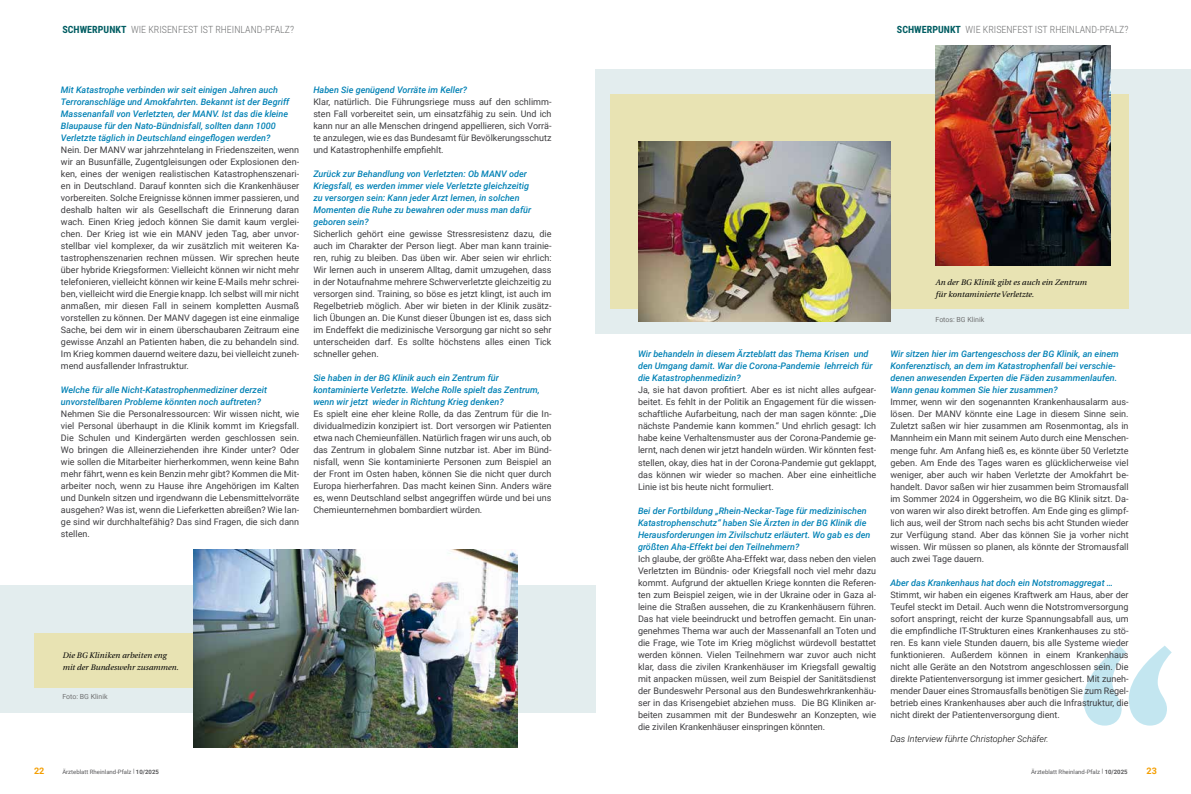
<style>
.page{position:relative;width:1191px;height:794px;background:#fff}
.page>*{position:absolute;margin:0;border:0;box-sizing:border-box;transform-origin:0 0}
.t1{font:300 10px "Roboto Condensed";color:#707172}
.t2{font:9px/12px "Roboto";color:#3e3d40;text-align:justify}
.t3{font:italic 500 9px/12px "Roboto";color:#0081b5}
.t4{font:italic 300 9px "Roboto";color:#000}
.t5{font:700 9px "Roboto";color:#f49e00}
.t6{font:italic 8px/12px "Linguistics Pro";letter-spacing:.005em;color:#000}
.t7{font:7px "Roboto";color:#707172}
.t8{font:6px "Roboto";color:#58585a}
.s1{font-weight:700;color:#005d62}
.s2{font-weight:700}
</style>
<div class="page">
<svg style="left:1083px;top:646px;width:88px;height:79px"></svg>
<div style="left:595px;top:69px;width:596px;height:264px;background:#e3edee"></div>
<div style="left:609px;top:94px;width:519px;height:215px;background:#e8e3b3"></div>
<img style="left:935px;top:45px;width:175px;height:221px">
<img style="left:638px;top:141px;width:252px;height:180px">
<div style="left:0;top:585px;width:595px;height:128px;background:#e3edee"></div>
<div style="left:34px;top:633px;width:472px;height:55px;background:#e8e3b3"></div>
<img style="left:194px;top:549px;width:324px;height:198px">
<p class="t1" style="left:62px;top:22px;width:233px"><span class="s1">SCHWERPUNKT</span> WIE KRISENFEST IST RHEINLAND-PFALZ?</p>
<p class="t1" style="left:897px;top:22px;width:233px"><span class="s1">SCHWERPUNKT</span> WIE KRISENFEST IST RHEINLAND-PFALZ?</p>
<p class="t3" style="left:61px;top:84px;width:230px">Mit Katastrophe verbinden wir seit einigen Jahren auch Terroranschläge und Amokfahrten. Bekannt ist der Begriff Massenanfall von Verletzten, der MANV. Ist das die kleine Blaupause für den Nato-Bündnisfall, sollten dann 1000<br>Verletzte täglich in Deutschland eingeflogen werden?</p>
<p class="t2" style="left:61px;top:144px;width:240px">Nein. Der MANV war jahrzehntelang in Friedenszeiten, wenn wir an Busunfälle, Zugentgleisungen oder Explosionen den&shy;ken, eines der wenigen realistischen Katastrophenszenari&shy;en in Deutschland. Darauf konnten sich die Krankenhäuser vorbereiten. Solche Ereignisse können immer passieren, und deshalb halten wir als Gesellschaft die Erinnerung daran wach. Einen Krieg jedoch können Sie damit kaum verglei&shy;chen. Der Krieg ist wie ein MANV jeden Tag, aber unvor&shy;stellbar viel komplexer, da wir zusätzlich mit weiteren Ka&shy;tastrophenszenarien rechnen müssen. Wir sprechen heute über hybride Kriegsformen: Vielleicht können wir nicht mehr telefonieren, vielleicht können wir keine E-Mails mehr schrei&shy;ben, vielleicht wird die Energie knapp. Ich selbst will mir nicht anmaßen, mir diesen Fall in seinem kompletten Ausmaß vorstellen zu können. Der MANV dagegen ist eine einmalige Sache, bei dem wir in einem überschaubaren Zeitraum eine gewisse Anzahl an Patienten haben, die zu behandeln sind.<br>Im Krieg kommen dauernd weitere dazu, bei vielleicht zuneh&shy;mend ausfallender Infrastruktur.</p>
<p class="t3" style="left:61px;top:384px;width:207px">Welche für alle Nicht-Katastrophenmediziner derzeit unvorstellbaren Probleme könnten noch auftreten?</p>
<p class="t2" style="left:61px;top:408px;width:240px">Nehmen Sie die Personalressourcen: Wir wissen nicht, wie viel Personal überhaupt in die Klinik kommt im Kriegsfall.<br>Die Schulen und Kindergärten werden geschlossen sein.<br>Wo bringen die Alleinerziehenden ihre Kinder unter? Oder wie sollen die Mitarbeiter hierherkommen, wenn keine Bahn mehr fährt, wenn es kein Benzin mehr gibt? Kommen die Mit&shy;arbeiter noch, wenn zu Hause ihre Angehörigen im Kalten und Dunkeln sitzen und irgendwann die Lebensmittelvorräte ausgehen? Was ist, wenn die Lieferketten abreißen? Wie lan&shy;ge sind wir durchhaltefähig? Das sind Fragen, die sich dann stellen.</p>
<p class="t3" style="left:313px;top:84px;width:155px">Haben Sie genügend Vorräte im Keller?</p>
<p class="t2" style="left:313px;top:96px;width:240px">Klar, natürlich. Die Führungsriege muss auf den schlimm&shy;sten Fall vorbereitet sein, um einsatzfähig zu sein. Und ich kann nur an alle Menschen dringend appellieren, sich Vorrä&shy;te anzulegen, wie es das Bundesamt für Bevölkerungsschutz und Katastrophenhilfe empfiehlt.</p>
<p class="t3" style="left:313px;top:168px;width:219px">Zurück zur Behandlung von Verletzten: Ob MANV oder Kriegsfall, es werden immer viele Verletzte gleichzeitig zu versorgen sein: Kann jeder Arzt lernen, in solchen Momenten die Ruhe zu bewahren oder muss man dafür geboren sein?</p>
<p class="t2" style="left:313px;top:228px;width:240px">Sicherlich gehört eine gewisse Stressresistenz dazu, die auch im Charakter der Person liegt. Aber man kann trainie&shy;ren, ruhig zu bleiben. Das üben wir. Aber seien wir ehrlich:<br>Wir lernen auch in unserem Alltag, damit umzugehen, dass in der Notaufnahme mehrere Schwerverletzte gleichzeitig zu versorgen sind. Training, so böse es jetzt klingt, ist auch im Regelbetrieb möglich. Aber wir bieten in der Klinik zusätz&shy;lich Übungen an. Die Kunst dieser Übungen ist es, dass sich im Endeffekt die medizinische Versorgung gar nicht so sehr unterscheiden darf. Es sollte höchstens alles einen Tick schneller gehen.</p>
<p class="t3" style="left:313px;top:372px;width:228px">Sie haben in der BG Klinik auch ein Zentrum für kontaminierte Verletzte. Welche Rolle spielt das Zentrum, wenn wir jetzt wieder in Richtung Krieg denken?</p>
<p class="t2" style="left:313px;top:408px;width:240px">Es spielt eine eher kleine Rolle, da das Zentrum für die In&shy;dividualmedizin konzipiert ist. Dort versorgen wir Patienten etwa nach Chemieunfällen. Natürlich fragen wir uns auch, ob das Zentrum in globalem Sinne nutzbar ist. Aber im Bünd&shy;nisfall, wenn Sie kontaminierte Personen zum Beispiel an der Front im Osten haben, können Sie die nicht quer durch Europa hierherfahren. Das macht keinen Sinn. Anders wäre es, wenn Deutschland selbst angegriffen würde und bei uns Chemieunternehmen bombardiert würden.</p>
<p class="t6" style="left:62px;top:648px;width:118px">Die BG Kliniken arbeiten eng mit der Bundeswehr zusammen.</p>
<p class="t7" style="left:62px;top:691px;width:47px">Foto: BG Klinik</p>
<p class="t3" style="left:638px;top:348px;width:236px">Wir behandeln in diesem Ärzteblatt das Thema Krisen und den Umgang damit. War die Corona-Pandemie lehrreich für die Katastrophenmedizin?</p>
<p class="t2" style="left:638px;top:384px;width:240px">Ja, sie hat davon profitiert. Aber es ist nicht alles aufgear&shy;beitet. Es fehlt in der Politik an Engagement für die wissen&shy;schaftliche Aufarbeitung, nach der man sagen könnte: „Die nächste Pandemie kann kommen.“ Und ehrlich gesagt: Ich habe keine Verhaltensmuster aus der Corona-Pandemie ge&shy;lernt, nach denen wir jetzt handeln würden. Wir könnten fest&shy;stellen, okay, dies hat in der Corona-Pandemie gut geklappt, das können wir wieder so machen. Aber eine einheitliche Linie ist bis heute nicht formuliert.</p>
<p class="t3" style="left:638px;top:504px;width:234px">Bei der Fortbildung „Rhein-Neckar-Tage für medizinischen Katastrophenschutz“ haben Sie Ärzten in der BG Klinik die Herausforderungen im Zivilschutz erläutert. Wo gab es den größten Aha-Effekt bei den Teilnehmern?</p>
<p class="t2" style="left:638px;top:552px;width:240px">Ich glaube, der größte Aha-Effekt war, dass neben den vielen Verletzten im Bündnis- oder Kriegsfall noch viel mehr dazu kommt. Aufgrund der aktuellen Kriege konnten die Referen&shy;ten zum Beispiel zeigen, wie in der Ukraine oder in Gaza al&shy;leine die Straßen aussehen, die zu Krankenhäusern führen.<br>Das hat viele beeindruckt und betroffen gemacht. Ein unan&shy;genehmes Thema war auch der Massenanfall an Toten und die Frage, wie Tote im Krieg möglichst würdevoll bestattet werden können. Vielen Teilnehmern war zuvor auch nicht klar, dass die zivilen Krankenhäuser im Kriegsfall gewaltig mit anpacken müssen, weil zum Beispiel der Sanitätsdienst der Bundeswehr Personal aus den Bundeswehrkrankenhäu&shy;ser in das Krisengebiet abziehen muss. Die BG Kliniken ar&shy;beiten zusammen mit der Bundeswehr an Konzepten, wie die zivilen Krankenhäuser einspringen könnten.</p>
<p class="t6" style="left:935px;top:276px;width:153px">An der BG Klinik gibt es auch ein Zentrum für kontaminierte Verletzte.</p>
<p class="t7" style="left:935px;top:314px;width:50px">Fotos: BG Klinik</p>
<p class="t3" style="left:890px;top:348px;width:230px">Wir sitzen hier im Gartengeschoss der BG Klinik, an einem Konferenztisch, an dem im Katastrophenfall bei verschie&shy;denen anwesenden Experten die Fäden zusammenlaufen.<br>Wann genau kommen Sie hier zusammen?</p>
<p class="t2" style="left:890px;top:396px;width:240px">Immer, wenn wir den sogenannten Krankenhausalarm aus&shy;lösen. Der MANV könnte eine Lage in diesem Sinne sein.<br>Zuletzt saßen wir hier zusammen am Rosenmontag, als in Mannheim ein Mann mit seinem Auto durch eine Menschen&shy;menge fuhr. Am Anfang hieß es, es könnte über 50 Verletzte geben. Am Ende des Tages waren es glücklicherweise viel weniger, aber auch wir haben Verletzte der Amokfahrt be&shy;handelt. Davor saßen wir hier zusammen beim Stromausfall im Sommer 2024 in Oggersheim, wo die BG Klinik sitzt. Da&shy;von waren wir also direkt betroffen. Am Ende ging es glimpf&shy;lich aus, weil der Strom nach sechs bis acht Stunden wieder zur Verfügung stand. Aber das können Sie ja vorher nicht wissen. Wir müssen so planen, als könnte der Stromausfall auch zwei Tage dauern.</p>
<p class="t3" style="left:890px;top:576px;width:224px">Aber das Krankenhaus hat doch ein Notstromaggregat …</p>
<p class="t2" style="left:890px;top:588px;width:240px">Stimmt, wir haben ein eigenes Kraftwerk am Haus, aber der Teufel steckt im Detail. Auch wenn die Notstromversorgung sofort anspringt, reicht der kurze Spannungsabfall aus, um die empfindliche IT-Strukturen eines Krankenhauses zu stö&shy;ren. Es kann viele Stunden dauern, bis alle Systeme wieder funktionieren. Außerdem können in einem Krankenhaus nicht alle Geräte an den Notstrom angeschlossen sein. Die direkte Patientenversorgung ist immer gesichert. Mit zuneh&shy;mender Dauer eines Stromausfalls benötigen Sie zum Regel&shy;betrieb eines Krankenhauses aber auch die Infrastruktur, die nicht direkt der Patientenversorgung dient.</p>
<p class="t4" style="left:890px;top:732px;width:160px">Das Interview führte Christopher Schäfer.</p>
<p class="t5" style="left:34px;top:764px;width:12px">22</p>
<p class="t8" style="left:62px;top:767px;width:98px">Ärzteblatt Rheinland-Pfalz | <span class="s2">10/2025</span></p>
<p class="t8" style="left:1031px;top:767px;width:98px">Ärzteblatt Rheinland-Pfalz | <span class="s2">10/2025</span></p>
<p class="t5" style="left:1146px;top:764px;width:12px">23</p>
</div>
